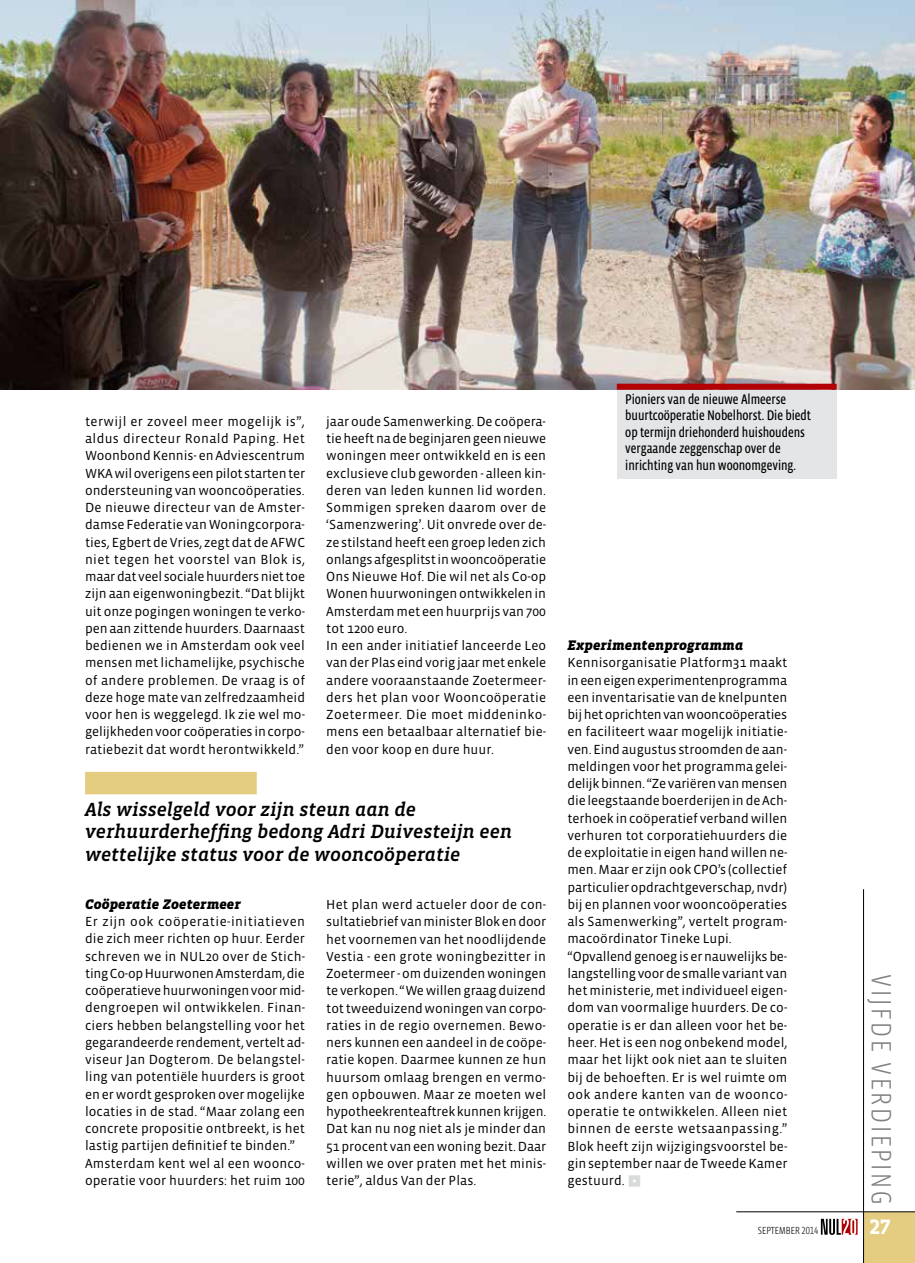
<style>
.page{position:relative;width:915px;height:1263px;background:#fff}
.page>*{position:absolute;margin:0;border:0;box-sizing:border-box;transform-origin:0 0}
.t1{font:300 28.5px "Vista Sans Nar OT";letter-spacing:.095em;color:#818084}
.t2{font:700 21.3px "Vista Slab OT";color:#fff}
.t3{font:italic 500 19.5px/22.5px "Vista Slab OT";letter-spacing:-.005em;color:#000}
.t4{font:14.25px/16.5px "Vista Sans Nar OT";letter-spacing:-.005em;color:#000}
.t5{font:italic 900 14.25px "Vista Slab OT";letter-spacing:.005em;color:#000}
.t6{font:13.5px/17.2px "Vista Sans OT";color:#000}
.t7{font:300 10.5px "Vista Sans Nar OT";letter-spacing:-.005em;color:#000}
.s1{font-family:"Button Bonus Square Negative";font-size:14.1px;color:#d8dbdc}
</style>
<div class="page">
<div style="left:863px;top:1212px;width:51px;height:51px;background:#e4cd81"></div>
<hr style="left:736px;top:1211px;width:178px;height:1px;background:#000">
<hr style="left:862px;top:889px;width:1px;height:374px;background:#000">
<svg style="left:820px;top:1219px;width:37px;height:16px"></svg>
<img style="left:0;top:0;width:914px;height:390px">
<div style="left:616px;top:390px;width:220px;height:89px;background:#e3e5e6"></div>
<div style="left:616px;top:384px;width:220px;height:6px;background:#b30005"></div>
<div style="left:85px;top:772px;width:172px;height:22px;background:#e4cd81"></div>
<p class="t6" style="left:85px;top:413px;width:221px;text-align:justify">terwijl er zoveel meer mogelijk is”, aldus directeur Ronald Paping. Het Woonbond Kennis- en Adviescentrum WKA wil overigens een pilot starten ter ondersteuning van wooncoöperaties.<br>De nieuwe directeur van de Amster&shy;damse Federatie van Woningcorpora&shy;ties, Egbert de Vries, zegt dat de AFWC niet tegen het voorstel van Blok is, maar dat veel sociale huurders niet toe zijn aan eigenwoningbezit. “Dat blijkt uit onze pogingen woningen te verko&shy;pen aan zittende huurders. Daarnaast bedienen we in Amsterdam ook veel mensen met lichamelijke, psychische of andere problemen. De vraag is of deze hoge mate van zelfredzaamheid voor hen is weggelegd. Ik zie wel mo&shy;gelijkheden voor coöperaties in corpo&shy;ratiebezit dat wordt herontwikkeld.”</p>
<p class="t6" style="left:326px;top:413px;width:221px">jaar oude Samenwerking. De coöpera&shy;tie heeft na de beginjaren geen nieuwe woningen meer ontwikkeld en is een exclusieve club geworden - alleen kin&shy;deren van leden kunnen lid worden.<br>Sommigen spreken daarom over de ‘Samenzwering’. Uit onvrede over de&shy;ze stilstand heeft een groep leden zich onlangs afgesplitst in wooncoöperatie Ons Nieuwe Hof. Die wil net als Co-op Wonen huurwoningen ontwikkelen in Amsterdam met een huurprijs van 700 tot 1200 euro.<br>In een ander initiatief lanceerde Leo van der Plas eind vorig jaar met enkele andere vooraanstaande Zoetermeer&shy;ders het plan voor Wooncoöperatie Zoetermeer. Die moet middeninko&shy;mens een betaalbaar alternatief bie&shy;den voor koop en dure huur.</p>
<h3 class="t3" style="left:85px;top:798px;width:428px">Als wisselgeld voor zijn steun aan de verhuurderheffing bedong Adri Duivesteijn een wettelijke status voor de wooncoöperatie</h3>
<p class="t5" style="left:85px;top:897px;width:157px">Coöperatie Zoetermeer</p>
<p class="t6" style="left:85px;top:913px;width:221px">Er zijn ook coöperatie-initiatieven die zich meer richten op huur. Eerder schreven we in NUL20 over de Stich&shy;ting Co-op Huurwonen Amsterdam, die coöperatieve huurwoningen voor mid&shy;dengroepen wil ontwikkelen. Finan&shy;ciers hebben belangstelling voor het gegarandeerde rendement, vertelt ad&shy;viseur Jan Dogterom. De belangstel&shy;ling van potentiële huurders is groot en er wordt gesproken over mogelijke locaties in de stad. “Maar zolang een concrete propositie ontbreekt, is het lastig partijen definitief te binden.” Amsterdam kent wel al een woonco&shy;öperatie voor huurders: het ruim 100</p>
<p class="t6" style="left:326px;top:896px;width:221px;text-align:justify">Het plan werd actueler door de con&shy;sultatiebrief van minister Blok en door het voornemen van het noodlijdende Vestia - een grote woningbezitter in Zoetermeer - om duizenden woningen te verkopen. “We willen graag duizend tot tweeduizend woningen van corpo&shy;raties in de regio overnemen. Bewo&shy;ners kunnen een aandeel in de coöpe&shy;ratie kopen. Daarmee kunnen ze hun huursom omlaag brengen en vermo&shy;gen opbouwen. Maar ze moeten wel hypotheekrenteaftrek kunnen krijgen.<br>Dat kan nu nog niet als je minder dan 51 procent van een woning bezit. Daar willen we over praten met het minis&shy;terie”, aldus Van der Plas.</p>
<p class="t4" style="left:625px;top:391px;width:187px">Pioniers van de nieuwe Almeerse buurtcoöperatie Nobelhorst. Die biedt op termijn driehonderd huishoudens vergaande zeggenschap over de inrichting van hun woonomgeving.</p>
<p class="t5" style="left:567px;top:638px;width:177px">Experimentenprogramma</p>
<p class="t6" style="left:567px;top:654px;width:221px">Kennisorganisatie Platform31 maakt in een eigen experimentenprogramma een inventarisatie van de knelpunten bij het oprichten van wooncoöperaties en faciliteert waar mogelijk initiatie&shy;ven. Eind augustus stroomden de aan&shy;meldingen voor het programma gelei&shy;delijk binnen. “Ze variëren van mensen die leegstaande boerderijen in de Ach&shy;terhoek in coöperatief verband willen verhuren tot corporatiehuurders die de exploitatie in eigen hand willen ne&shy;men. Maar er zijn ook CPO’s (collectief particulier opdrachtgeverschap, nvdr) bij en plannen voor wooncoöperaties als Samenwerking”, vertelt program&shy;macoördinator Tineke Lupi. “Opvallend genoeg is er nauwelijks be&shy;langstelling voor de smalle variant van het ministerie, met individueel eigen&shy;dom van voormalige huurders. De co&shy;öperatie is er dan alleen voor het be&shy;heer. Het is een nog onbekend model, maar het lijkt ook niet aan te sluiten bij de behoeften. Er is wel ruimte om ook andere kanten van de woonco&shy;öperatie te ontwikkelen. Alleen niet binnen de eerste wetsaanpassing.” Blok heeft zijn wijzigingsvoorstel be&shy;gin september naar de Tweede Kamer gestuurd. <span class="s1">z</span></p>
<h1 class="t1" style="left:895px;top:974px;width:232px;rotate:90deg">VIJFDE VERDIEPING</h1>
<p class="t7" style="left:757px;top:1225px;width:62px">SEPTEMBER 2014</p>
<h2 class="t2" style="left:869px;top:1216px;width:23px">27</h2>
</div>
